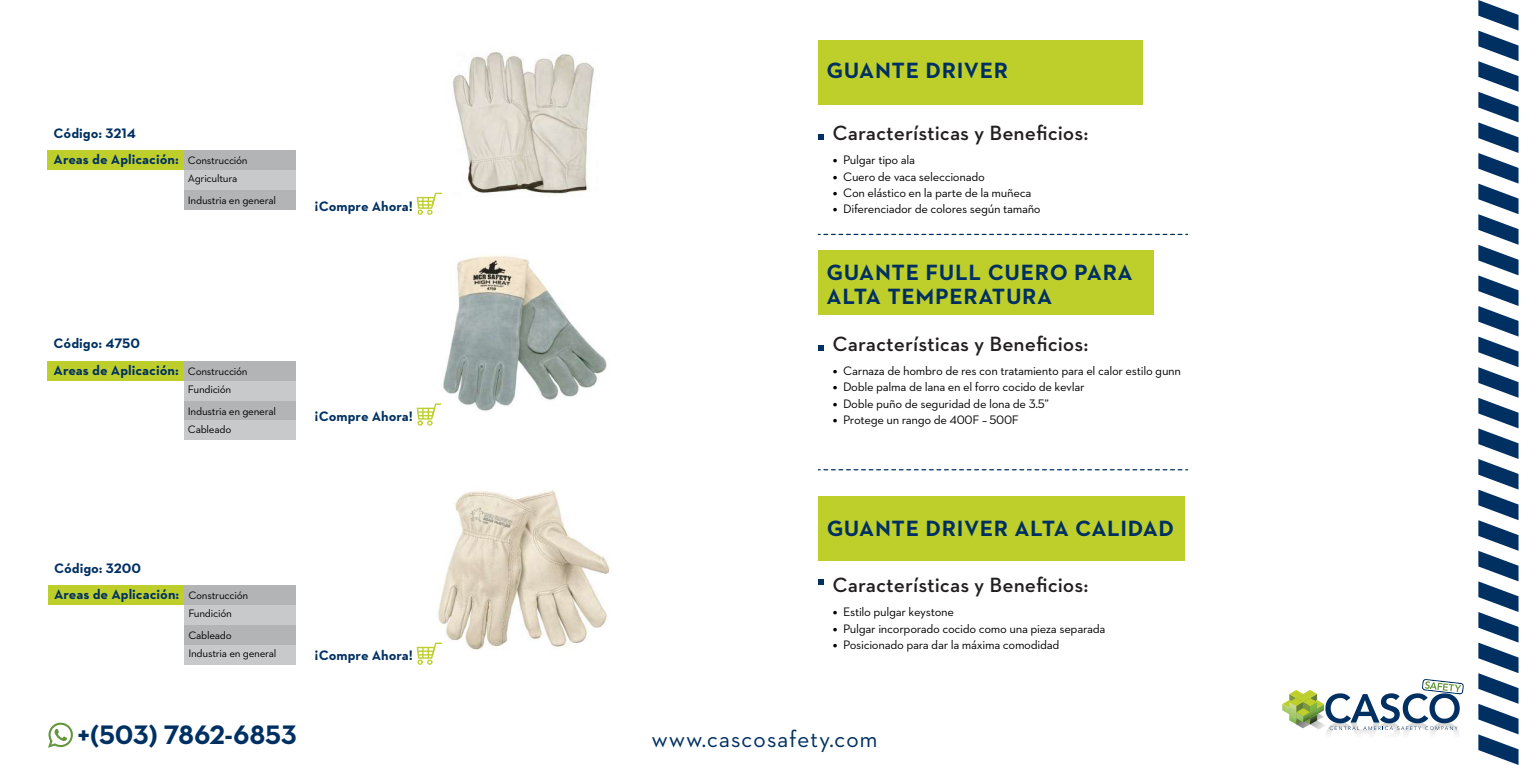
<style>
.page{position:relative;width:1530px;height:765px;background:#fff}
.page>*{position:absolute;margin:0;border:0;box-sizing:border-box;transform-origin:0 0}
.t1{font:700 27.25px "STIHL Contraface Text";letter-spacing:-.01em;color:#003062}
.t2{font:23.75px "STIHL Contraface Text";letter-spacing:.025em;color:#003062}
.t3{font:700 22.5px/24px "STIHL Contraface Text";letter-spacing:.025em;color:#003062}
.t4{font:21px "STIHL Contraface Text Demi";color:#231f20}
.t5{font:700 14px "STIHL Contraface Text";color:#003062}
.t6{font:12.5px "STIHL Contraface Text";letter-spacing:-.025em;color:#000}
.t7{font:11px/18.2px "STIHL Contraface Text";letter-spacing:-.025em;color:#000}
</style>
<div class="page">
<svg style="left:1478px;top:0;width:41px;height:765px"></svg>
<svg style="left:1282px;top:679px;width:182px;height:56px"></svg>
<svg style="left:818px;top:234px;width:370px;height:1px"></svg>
<svg style="left:818px;top:469px;width:370px;height:1px"></svg>
<img style="left:453px;top:51px;width:141px;height:145px">
<div style="left:48px;top:150px;width:136px;height:20px;background:#becf2b"></div>
<div style="left:184px;top:150px;width:112px;height:20px;background:#b2b4b6"></div>
<div style="left:184px;top:170px;width:112px;height:20px;background:#c7c9ca"></div>
<div style="left:818px;top:40px;width:324px;height:64px;background:#becf2b"></div>
<div style="left:184px;top:190px;width:112px;height:20px;background:#b2b4b6"></div>
<svg style="left:818px;top:134px;width:6px;height:6px"></svg>
<svg style="left:417px;top:193px;width:25px;height:22px"></svg>
<div style="left:48px;top:361px;width:136px;height:20px;background:#becf2b"></div>
<div style="left:184px;top:361px;width:112px;height:20px;background:#b2b4b6"></div>
<div style="left:184px;top:381px;width:112px;height:20px;background:#c7c9ca"></div>
<div style="left:818px;top:250px;width:335px;height:65px;background:#becf2b"></div>
<div style="left:184px;top:401px;width:112px;height:20px;background:#b2b4b6"></div>
<div style="left:184px;top:421px;width:112px;height:19px;background:#c7c9ca"></div>
<svg style="left:818px;top:345px;width:6px;height:6px"></svg>
<svg style="left:417px;top:403px;width:24px;height:23px"></svg>
<img style="left:443px;top:256px;width:164px;height:155px">
<div style="left:48px;top:585px;width:137px;height:20px;background:#becf2b"></div>
<div style="left:185px;top:585px;width:111px;height:20px;background:#b2b4b6"></div>
<div style="left:185px;top:605px;width:111px;height:20px;background:#c7c9ca"></div>
<div style="left:185px;top:625px;width:111px;height:20px;background:#b2b4b6"></div>
<div style="left:185px;top:645px;width:111px;height:20px;background:#c7c9ca"></div>
<div style="left:818px;top:496px;width:366px;height:65px;background:#becf2b"></div>
<svg style="left:818px;top:579px;width:6px;height:6px"></svg>
<img style="left:436px;top:490px;width:174px;height:160px">
<svg style="left:417px;top:643px;width:25px;height:22px"></svg>
<svg style="left:48px;top:722px;width:25px;height:26px"></svg>
<p class="t5" style="left:54px;top:124px;width:84px">Código: 3214</p>
<p class="t5" style="left:54px;top:150px;width:127px">Areas de Aplicación:</p>
<p class="t7" style="left:188px;top:151px;width:61px">Construcción</p>
<p class="t7" style="left:188px;top:191px;width:90px">Industria en general</p>
<p class="t7" style="left:188px;top:169px;width:51px">Agricultura</p>
<p class="t5" style="left:315px;top:197px;width:100px">¡Compre Ahora!</p>
<p class="t5" style="left:54px;top:335px;width:88px">Código: 4750</p>
<p class="t5" style="left:54px;top:361px;width:127px">Areas de Aplicación:</p>
<p class="t7" style="left:188px;top:362px;width:61px">Construcción</p>
<p class="t7" style="left:188px;top:402px;width:90px">Industria en general</p>
<p class="t7" style="left:188px;top:380px;width:45px">Fundición</p>
<p class="t7" style="left:188px;top:420px;width:45px">Cableado</p>
<p class="t5" style="left:315px;top:408px;width:100px">¡Compre Ahora!</p>
<p class="t5" style="left:54px;top:559px;width:89px">Código: 3200</p>
<p class="t5" style="left:54px;top:586px;width:127px">Areas de Aplicación:</p>
<p class="t7" style="left:188px;top:586px;width:61px">Construcción<br>Fundición</p>
<p class="t7" style="left:188px;top:626px;width:90px">Cableado<br>Industria en general</p>
<p class="t5" style="left:315px;top:647px;width:100px">¡Compre Ahora!</p>
<h3 class="t3" style="left:827px;top:59px;width:183px">GUANTE DRIVER</h3>
<h3 class="t4" style="left:833px;top:120px;width:257px">Características y Beneficios:</h3>
<p class="t6" style="left:833px;top:152px;width:84px">● Pulgar tipo ala</p>
<p class="t6" style="left:833px;top:169px;width:154px">● Cuero de vaca seleccionado</p>
<p class="t6" style="left:833px;top:185px;width:200px">● Con elástico en la parte de la muñeca</p>
<p class="t6" style="left:833px;top:201px;width:210px">● Diferenciador de colores según tamaño</p>
<h3 class="t3" style="left:827px;top:260px;width:307px">GUANTE FULL CUERO PARA<br>ALTA TEMPERATURA</h3>
<h3 class="t4" style="left:833px;top:331px;width:257px">Características y Beneficios:</h3>
<p class="t6" style="left:833px;top:363px;width:350px">● Carnaza de hombro de res con tratamiento para el calor estilo gunn</p>
<p class="t6" style="left:833px;top:379px;width:254px">● Doble palma de lana en el forro cocido de kevlar</p>
<p class="t6" style="left:833px;top:396px;width:218px">● Doble puño de seguridad de lona de 3.5”</p>
<p class="t6" style="left:833px;top:412px;width:188px">● Protege un rango de 400F – 500F</p>
<h3 class="t3" style="left:827px;top:516px;width:349px">GUANTE DRIVER ALTA CALIDAD</h3>
<h3 class="t4" style="left:833px;top:572px;width:257px">Características y Beneficios:</h3>
<p class="t6" style="left:833px;top:604px;width:123px">● Estilo pulgar keystone</p>
<p class="t6" style="left:833px;top:621px;width:274px">● Pulgar incorporado cocido como una pieza separada</p>
<p class="t6" style="left:833px;top:637px;width:228px">● Posicionado para dar la máxima comodidad</p>
<h1 class="t1" style="left:77px;top:717px;width:221px">+(503) 7862-6853</h1>
<h2 class="t2" style="left:651px;top:725px;width:228px">www.cascosafety.com</h2>
</div>
